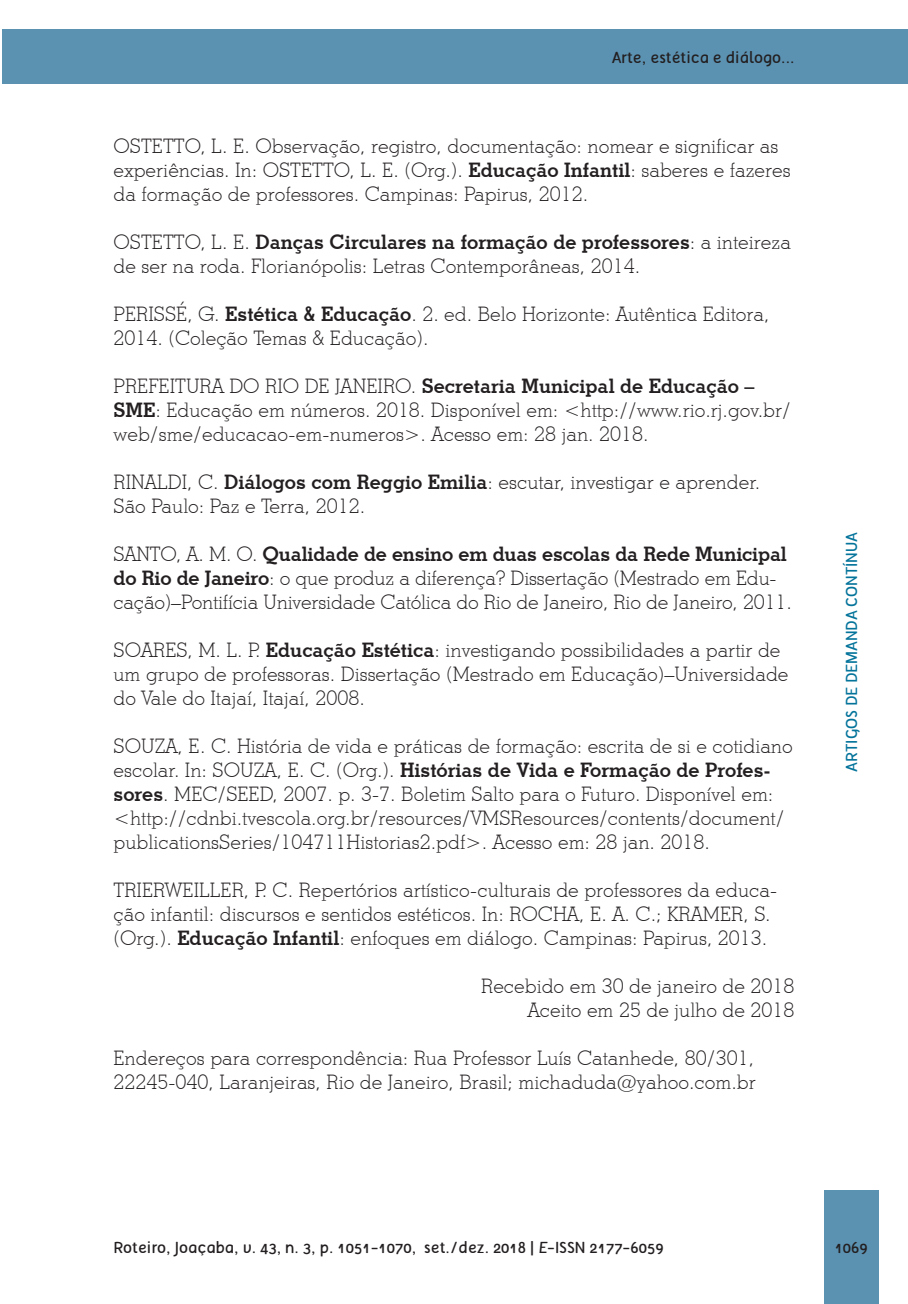
<style>
.page{position:relative;width:908px;height:1304px;background:#fff}
.page>*{position:absolute;margin:0;border:0;box-sizing:border-box;transform-origin:0 0}
.Referências{font:300 20px/24px "Stymie BT";color:#231f20}
.t1{font:16px "Tellural";color:#231f20}
.t2{font:16px "Tellural";color:#05749b}
.s1{font-weight:700}
.s2{font-style:italic}
</style>
<div class="page">
<div style="left:2px;top:29px;width:905px;height:55px;background:#5b92b2"></div>
<div style="left:823px;top:1191px;width:55px;height:113px;background:#5b92b2"></div>
<p class="t1" style="left:611px;top:48px;width:184px">Arte, estética e diálogo...</p>
<p class="Referências" style="left:113px;top:133px;width:678px">OSTETTO, L. E. Observação, registro, documentação: nomear e significar as experiências. In: OSTETTO, L. E. (Org.). <span class="s1">Educação Infantil</span>: saberes e fazeres da formação de professores. Campinas: Papirus, 2012.</p>
<p class="Referências" style="left:113px;top:229px;width:678px">OSTETTO, L. E. <span class="s1">Danças Circulares na formação de professores</span>: a inteireza de ser na roda. Florianópolis: Letras Contemporâneas, 2014.</p>
<p class="Referências" style="left:113px;top:301px;width:657px">PERISSÉ, G. <span class="s1">Estética &amp; Educação</span>. 2. ed. Belo Horizonte: Autêntica Editora,<br>2014. (Coleção Temas &amp; Educação).</p>
<p class="Referências" style="left:113px;top:373px;width:678px">PREFEITURA DO RIO DE JANEIRO. <span class="s1">Secretaria Municipal de Educação –<br>SME</span>: Educação em números. 2018. Disponível em: &lt;http://www.rio.rj.gov.br/ web/sme/educacao-em-numeros&gt;. Acesso em: 28 jan. 2018.</p>
<p class="Referências" style="left:113px;top:469px;width:648px">RINALDI, C. <span class="s1">Diálogos com Reggio Emilia</span>: escutar, investigar e aprender.<br>São Paulo: Paz e Terra, 2012.</p>
<p class="Referências" style="left:113px;top:541px;width:679px">SANTO, A. M. O. <span class="s1">Qualidade de ensino em duas escolas da Rede Municipal do Rio de Janeiro</span>: o que produz a diferença? Dissertação (Mestrado em Edu&shy;cação)–Pontifícia Universidade Católica do Rio de Janeiro, Rio de Janeiro, 2011.</p>
<p class="Referências" style="left:113px;top:637px;width:676px">SOARES, M. L. P. <span class="s1">Educação Estética</span>: investigando possibilidades a partir de um grupo de professoras. Dissertação (Mestrado em Educação)–Universidade do Vale do Itajaí, Itajaí, 2008.</p>
<p class="Referências" style="left:113px;top:733px;width:680px">SOUZA, E. C. História de vida e práticas de formação: escrita de si e cotidiano escolar. In: SOUZA, E. C. (Org.). <span class="s1">Histórias de Vida e Formação de Profes&shy;sores</span>. MEC/SEED, 2007. p. 3-7. Boletim Salto para o Futuro. Disponível em: &lt;http://cdnbi.tvescola.org.br/resources/VMSResources/contents/document/ publicationsSeries/104711Historias2.pdf&gt;. Acesso em: 28 jan. 2018.</p>
<p class="Referências" style="left:113px;top:877px;width:664px">TRIERWEILLER, P. C. Repertórios artístico-culturais de professores da educa&shy;ção infantil: discursos e sentidos estéticos. In: ROCHA, E. A. C.; KRAMER, S. (Org.). <span class="s1">Educação Infantil</span>: enfoques em diálogo. Campinas: Papirus, 2013.</p>
<p class="Referências" style="left:481px;top:973px;width:315px">Recebido em 30 de janeiro de 2018</p>
<p class="Referências" style="left:527px;top:997px;width:268px">Aceito em 25 de julho de 2018</p>
<p class="Referências" style="left:113px;top:1045px;width:643px">Endereços para correspondência: Rua Professor Luís Catanhede, 80/301,<br>22245-040, Laranjeiras, Rio de Janeiro, Brasil; michaduda@yahoo.com.br</p>
<p class="t2" style="left:842px;top:772px;width:241px;rotate:-90deg">ARTIGOS DE DEMANDA CONTÍNUA</p>
<p class="t1" style="left:113px;top:1239px;width:551px">Roteiro, Joaçaba, v. 43, n. 3, p. 1051-1070, set./dez. 2018 | <span class="s2">E</span>-ISSN 2177-6059</p>
<p class="t1" style="left:834px;top:1239px;width:35px">1069</p>
</div>
